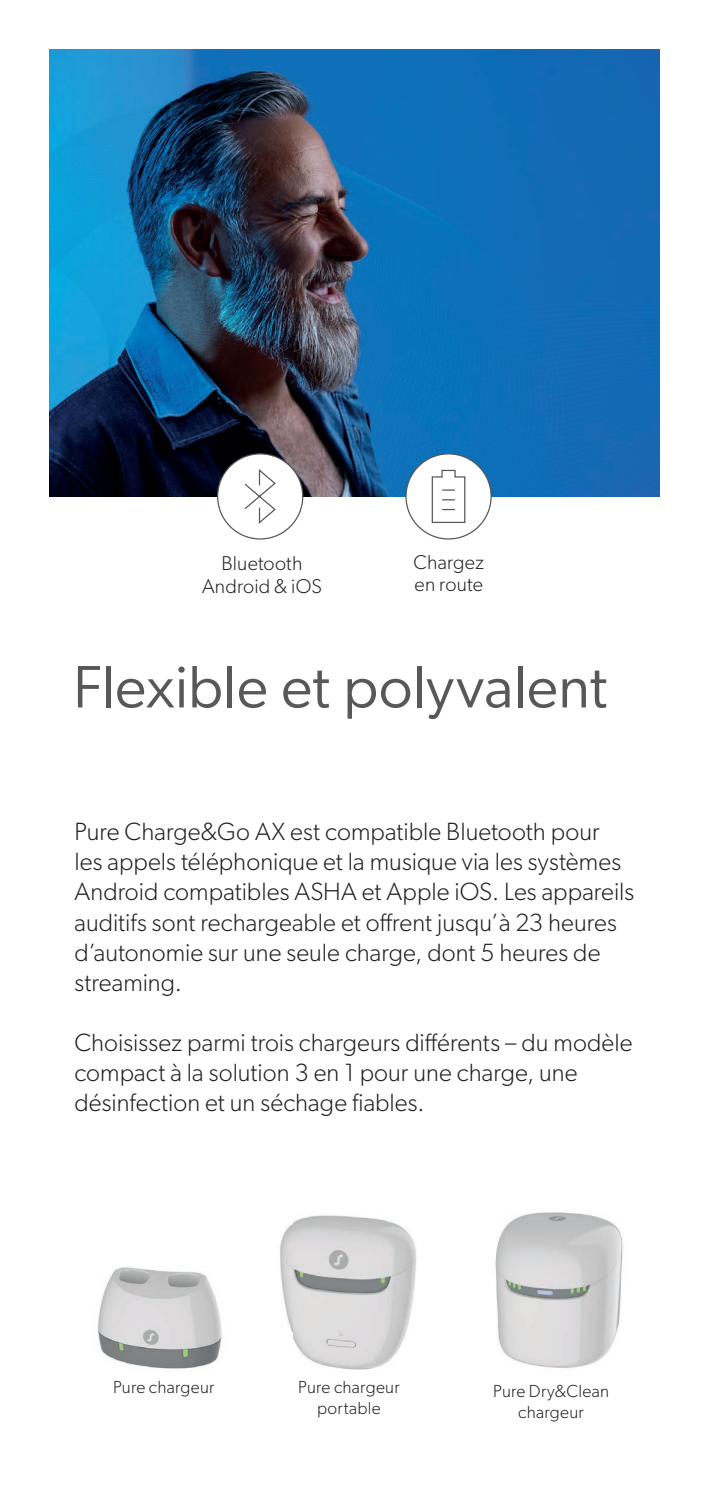
<style>
.page{position:relative;width:709px;height:1489px;background:#fff}
.page>*{position:absolute;margin:0;border:0;box-sizing:border-box;transform-origin:0 0}
.t1{font:60px "Gibson";color:#57585a}
.t2{font:300 25px/30px "Gibson";color:#231f20}
.t3{font:300 20px/22.5px "Gibson";letter-spacing:.01em;color:#231f20}
.t4{font:300 17.5px/21px "Gibson";letter-spacing:.015em;color:#231f20;text-align:center}
</style>
<div class="page">
<img style="left:50px;top:50px;width:609px;height:446px">
<img style="left:292px;top:1215px;width:125px;height:155px">
<img style="left:495px;top:1212px;width:128px;height:156px">
<img style="left:97px;top:1224px;width:195px;height:145px">
<div style="left:406px;top:454px;width:85px;height:85px;background:#fff;border-radius:50%"></div>
<svg style="left:431px;top:469px;width:35px;height:54px"></svg>
<div style="left:218px;top:454px;width:85px;height:85px;background:#fff;border-radius:50%"></div>
<svg style="left:244px;top:469px;width:32px;height:55px"></svg>
<p class="t3" style="left:202px;top:551px;width:121px;text-align:center">Bluetooth<br>Android &amp; iOS</p>
<p class="t3" style="left:413px;top:550px;width:72px">Chargez en route</p>
<h1 class="t1" style="left:73px;top:650px;width:535px">Flexible et polyvalent</h1>
<p class="t2" style="left:74px;top:816px;width:561px">Pure Charge&amp;Go AX est compatible Bluetooth pour<br>les appels téléphonique et la musique via les systèmes Android compatibles ASHA et Apple iOS. Les appareils auditifs sont rechargeable et offrent jusqu’à 23 heures d’autonomie sur une seule charge, dont 5 heures de streaming.</p>
<p class="t2" style="left:74px;top:1026px;width:559px">Choisissez parmi trois chargeurs différents – du modèle compact à la solution 3 en 1 pour une charge, une désinfection et un séchage fiables.</p>
<p class="t4" style="left:113px;top:1375px;width:103px">Pure chargeur</p>
<p class="t4" style="left:298px;top:1376px;width:103px">Pure chargeur portable</p>
<p class="t4" style="left:493px;top:1379px;width:117px">Pure Dry&amp;Clean chargeur</p>
</div>
